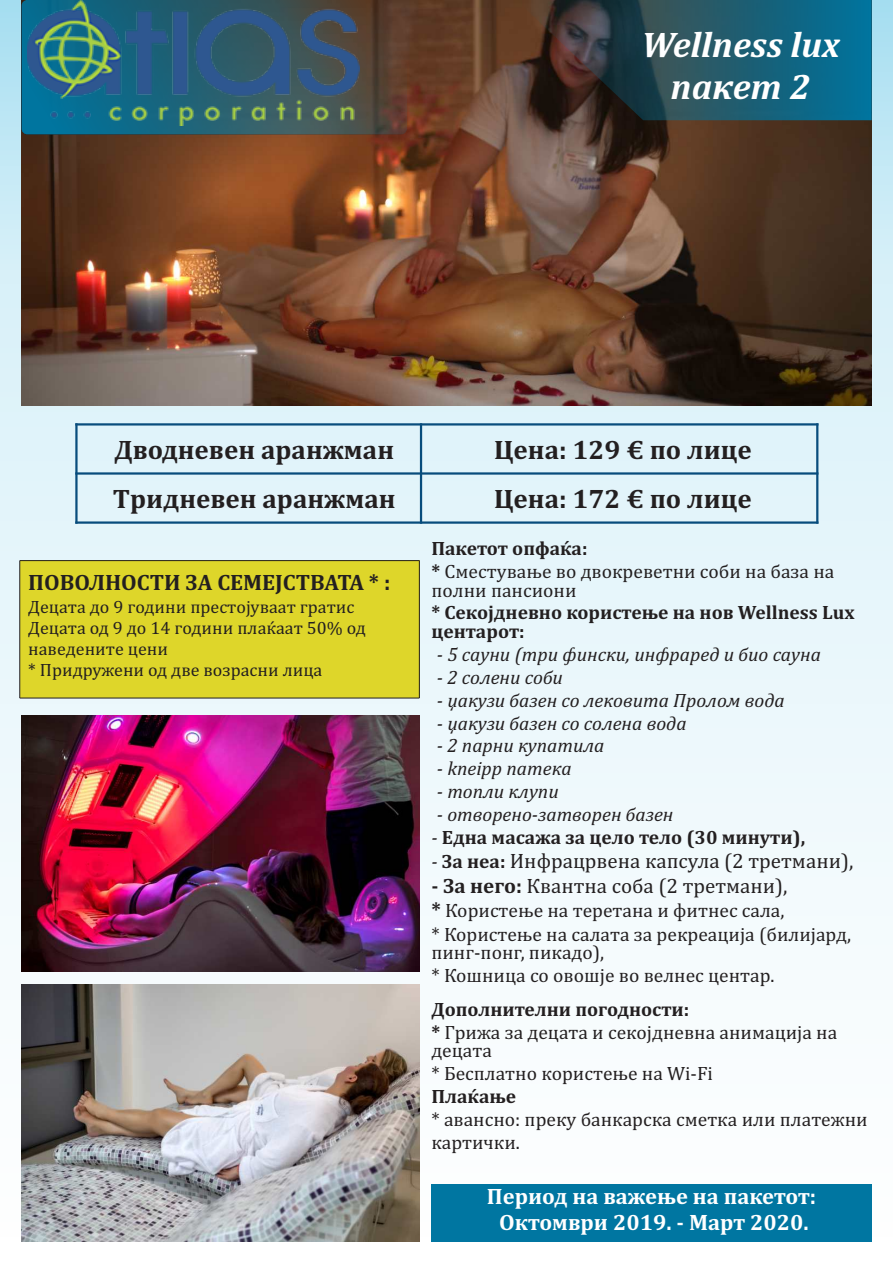
<style>
.page{position:relative;width:893px;height:1263px;background:#fff}
.page>*{position:absolute;margin:0;border:0;box-sizing:border-box;transform-origin:0 0}
.t1{font:italic 700 36px/42.2px "Cambria";color:#fff;text-align:center}
.t2{font:700 27px "Cambria";color:#231f20}
.t3{font:700 22.5px/26.4px "Cambria";color:#fff;text-align:center}
.t4{font:700 22.5px "Cambria";color:#231f20}
.t5{font:21px "Cambria";color:#231f20}
.t6{font:19.5px/22.8px "Cambria";color:#231f20}
.t7{font:italic 19.5px "Cambria";color:#231f20}
.t8{font:700 19.5px/18.8px "Cambria";color:#231f20}
.t9{font:18px/21.1px "Cambria";color:#231f20}
.s1{font-weight:700}
.s2{font-weight:400;font-style:italic}
.s3{font-style:italic;font-size:19.5px}
.s4{font-weight:700;font-size:19.5px}
.s5{font-weight:700;font-size:21px}
</style>
<div class="page">
<img style="left:1px;top:0;width:892px;height:1242px">
<img style="left:21px;top:0;width:851px;height:406px">
<svg style="left:516px;top:0;width:356px;height:120px;background:#244f5c"></svg>
<img style="left:21px;top:0;width:386px;height:135px">
<hr style="left:75px;top:423px;width:3px;height:101px;background:#094d7d">
<hr style="left:420px;top:423px;width:2px;height:101px;background:#074c7c">
<hr style="left:816px;top:423px;width:2px;height:101px;background:#094d7d">
<hr style="left:75px;top:521px;width:743px;height:3px;background:#074c7c">
<hr style="left:75px;top:472px;width:743px;height:3px;background:#074c7c">
<hr style="left:75px;top:423px;width:743px;height:2px;background:#094d7d">
<img style="left:21px;top:985px;width:398px;height:257px">
<div style="left:20px;top:561px;width:399px;height:137px;background:#ded62a"></div>
<hr style="left:20px;top:561px;width:1px;height:137px;background:#231f20">
<hr style="left:419px;top:561px;width:1px;height:137px;background:#231f20">
<hr style="left:20px;top:698px;width:399px;height:1px;background:#231f20">
<hr style="left:20px;top:560px;width:399px;height:1px;background:#231f20">
<div style="left:431px;top:1184px;width:441px;height:57px;background:#0076a1"></div>
<img style="left:21px;top:715px;width:399px;height:256px">
<img style="left:28px;top:1px;width:332px;height:124px">
<h1 class="t1" style="left:641px;top:26px;width:200px">Wellness lux пакет 2</h1>
<h2 class="t2" style="left:114px;top:438px;width:281px">Дводневен аранжман</h2>
<h2 class="t2" style="left:494px;top:438px;width:259px">Ценa: 129 € по лице</h2>
<h2 class="t2" style="left:113px;top:487px;width:284px">Tридневен аранжман</h2>
<h2 class="t2" style="left:494px;top:487px;width:259px">Ценa: 172 € по лице</h2>
<p class="t4" style="left:28px;top:573px;width:364px">ПОВОЛНОСТИ ЗА СЕМЕЈСТВАТА * :</p>
<p class="t9" style="left:28px;top:597px;width:339px">Децата до 9 години престојуваат гратис<br>Децата од 9 до 14 години плаќаат 50% од наведените цени<br>* Придружени од две возрасни лица</p>
<p class="t6" style="left:431px;top:538px;width:404px"><span class="s1">Пакетот опфаќа:<br>*</span> Сместување во двокреветни соби на база на</p>
<p class="t6" style="left:431px;top:580px;width:147px">полни пансиони</p>
<p class="t8" style="left:431px;top:605px;width:425px">* Секојдневно користење на нов Wellness Lux центарот:</p>
<p class="t7" style="left:437px;top:646px;width:386px">- 5 сауни (три фински, инфраред и био сауна</p>
<p class="t7" style="left:437px;top:669px;width:128px">- 2 солени соби</p>
<p class="t7" style="left:437px;top:691px;width:349px">- џакузи базен со лековита Пролом вода</p>
<p class="t7" style="left:437px;top:714px;width:251px">- џакузи базен со солена вода</p>
<p class="t7" style="left:437px;top:737px;width:169px">- 2 парни купатила</p>
<p class="t7" style="left:437px;top:760px;width:136px">- kneipp патека</p>
<p class="t7" style="left:437px;top:783px;width:124px">- топли клупи</p>
<p class="t7" style="left:437px;top:806px;width:238px">- отворено-затворен базен</p>
<p class="t8" style="left:431px;top:829px;width:375px"><span class="s2">-</span> Една масажа за цело тело (30 минути),</p>
<p class="t5" style="left:431px;top:852px;width:423px"><span class="s3">-</span> <span class="s4">За неа:</span> Инфрацрвена капсулa (2 третмани),</p>
<p class="t5" style="left:431px;top:876px;width:358px"><span class="s1">- За него:</span> Квантна соба (2 третмани),</p>
<p class="t6" style="left:431px;top:900px;width:421px;line-height:23.2px"><span class="s5">*</span> Користење на теретана и фитнес сала,<br>* Користење на салата за рекреација (билијард,</p>
<p class="t6" style="left:431px;top:942px;width:345px">пинг-понг, пикадо),<br>* Кошница со овошје во велнес центар.</p>
<p class="t6" style="left:431px;top:999px;width:407px"><span class="s1">Дополнителни погодности:<br>*</span> Грижа за децата и секојдневна анимација на</p>
<p class="t6" style="left:431px;top:1040px;width:283px">децата<br>* Бесплатно користење на Wi-Fi</p>
<p class="t8" style="left:431px;top:1088px;width:86px">Плаќање</p>
<p class="t6" style="left:431px;top:1109px;width:438px">* авансно: преку банкарска сметка или платежни картички.</p>
<p class="t3" style="left:487px;top:1184px;width:331px">Период на важење на пакетот:<br>Октомври 2019. - Март 2020.</p>
</div>
